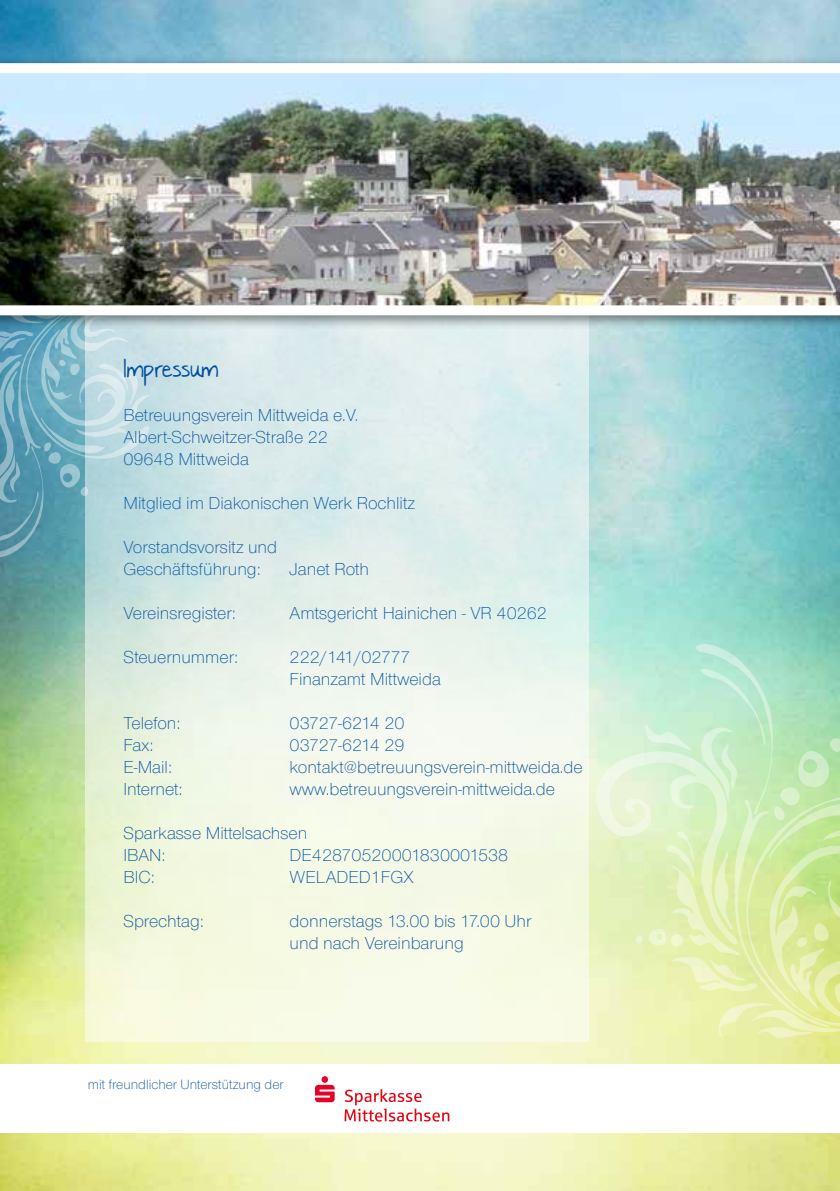
<style>
.page{position:relative;width:840px;height:1191px;background:#fff}
.page>*{position:absolute;margin:0;border:0;box-sizing:border-box;transform-origin:0 0}
.t1{font:20px "Nothing You Could Say";letter-spacing:-.01em;color:#004f9f}
.t2{font:300 18px/22px "Nimbus Sans Novus T";color:#004f9f}
.t3{font:300 18px "Nimbus Sans Novus T";letter-spacing:-.025em;color:#004f9f}
.t4{font:300 14px "Nimbus Sans Novus T";color:#004f9f}
</style>
<div class="page">
<img style="left:0;top:0;width:839px;height:1191px">
<div style="left:0;top:1064px;width:839px;height:68px;background:#fff"></div>
<div style="left:321px;top:1076px;width:7px;height:6px;background:#e40428;border-radius:50%"></div>
<svg style="left:315px;top:1084px;width:19px;height:18px"></svg>
<svg style="left:344px;top:1089px;width:105px;height:32px"></svg>
<svg style="left:85px;top:330px;width:503px;height:712px;background:#e8f2e7"></svg>
<svg style="left:593px;top:642px;width:246px;height:397px;background:#d4edbc"></svg>
<svg style="left:0;top:330px;width:154px;height:228px;background:#8ebdca"></svg>
<div style="left:0;top:56px;width:839px;height:274px;background:#000;opacity:.5"></div>
<img style="left:0;top:63px;width:839px;height:252px">
<p class="t1" style="left:123px;top:353px;width:97px">Impressum</p>
<p class="t2" style="left:123px;top:404px;width:236px">Betreuungsverein Mittweida e.V.<br>Albert-Schweitzer-Straße 22<br>09648 Mittweida</p>
<p class="t2" style="left:123px;top:492px;width:293px">Mitglied im Diakonischen Werk Rochlitz</p>
<p class="t2" style="left:123px;top:536px;width:155px">Vorstandsvorsitz und<br>Geschäftsführung:</p>
<p class="t2" style="left:289px;top:558px;width:81px">Janet Roth</p>
<p class="t2" style="left:123px;top:602px;width:114px">Vereinsregister:</p>
<p class="t2" style="left:289px;top:602px;width:259px">Amtsgericht Hainichen - VR 40262</p>
<p class="t2" style="left:123px;top:646px;width:116px">Steuernummer:</p>
<p class="t2" style="left:289px;top:646px;width:153px">222/141/02777<br>Finanzamt Mittweida</p>
<p class="t2" style="left:123px;top:712px;width:58px">Telefon:</p>
<p class="t3" style="left:289px;top:712px;width:116px">03727-6214 20</p>
<p class="t2" style="left:123px;top:734px;width:31px">Fax:</p>
<p class="t3" style="left:289px;top:734px;width:116px">03727-6214 29</p>
<p class="t2" style="left:123px;top:756px;width:50px">E-Mail:</p>
<p class="t2" style="left:289px;top:756px;width:294px">kontakt@betreuungsverein-mittweida.de</p>
<p class="t2" style="left:123px;top:778px;width:60px">Internet:</p>
<p class="t2" style="left:289px;top:778px;width:267px">www.betreuungsverein-mittweida.de</p>
<p class="t2" style="left:123px;top:822px;width:185px">Sparkasse Mittelsachsen<br>IBAN:</p>
<p class="t2" style="left:289px;top:844px;width:220px">DE42870520001830001538</p>
<p class="t2" style="left:123px;top:866px;width:33px">BIC:</p>
<p class="t2" style="left:289px;top:866px;width:125px">WELADED1FGX</p>
<p class="t2" style="left:123px;top:910px;width:82px">Sprechtag:</p>
<p class="t2" style="left:289px;top:910px;width:243px">donnerstags 13.00 bis 17.00 Uhr und nach Vereinbarung</p>
<p class="t4" style="left:88px;top:1075px;width:197px">mit freundlicher Unterstützung der</p>
</div>
